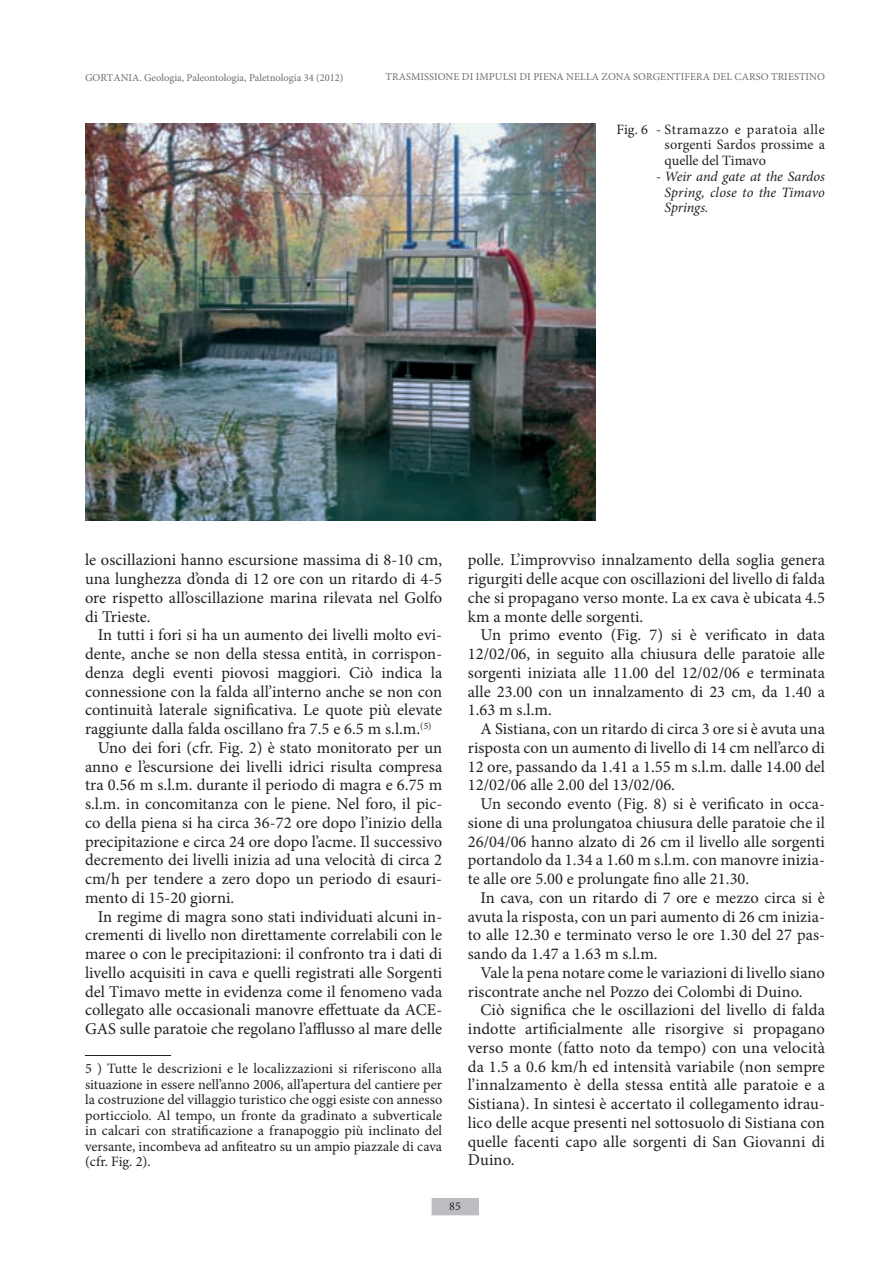
<style>
.page{position:relative;width:893px;height:1263px;background:#fff}
.page>*{position:absolute;margin:0;border:0;box-sizing:border-box;transform-origin:0 0}
.t1{font:16.5px/18.8px "Minion Pro";letter-spacing:.005em;color:#231f20;text-align:justify}
.t2{font:14.25px/15.5px "Minion Pro";color:#231f20;text-align:justify}
.t3{font:italic 14.25px/15.8px "Minion Pro";color:#231f20;text-align:justify}
.t4{font:12px "Minion Pro";color:#231f20}
.t5{font:10.5px "Minion Pro";letter-spacing:.01em;color:#6c6d70}
</style>
<div class="page">
<svg style="left:432px;top:1198px;width:46px;height:17px"></svg>
<hr style="left:85px;top:1056px;width:85px;height:1px;background:#231f20">
<img style="left:85px;top:123px;width:510px;height:398px">
<p class="t5" style="left:85px;top:70px;width:260px">GORTANIA. Geologia, Paleontologia, Paletnologia 34 (2012)</p>
<p class="t5" style="left:385px;top:70px;width:441px">TRASMISSIONE DI IMPULSI DI PIENA NELLA ZONA SORGENTIFERA DEL CARSO TRIESTINO</p>
<p class="t2" style="left:665px;top:121px;width:162px;text-indent:-48px">Fig. 6 - Stramazzo e paratoia alle sorgenti Sardos prossime a quelle del Timavo</p>
<p class="t3" style="left:665px;top:168px;width:162px;text-indent:-8px">- Weir and gate at the Sardos Spring, close to the Timavo Springs.</p>
<p class="t1" style="left:85px;top:551px;width:359px">le oscillazioni hanno escursione massima di 8-10 cm, una lunghezza d’onda di 12 ore con un ritardo di 4-5 ore rispetto all’oscillazione marina rilevata nel Golfo di Trieste.</p>
<p class="t1" style="left:98px;top:626px;width:346px">In tutti i fori si ha un aumento dei livelli molto evi-</p>
<p class="t1" style="left:85px;top:645px;width:359px">dente, anche se non della stessa entità, in corrispon-</p>
<p class="t1" style="left:85px;top:663px;width:359px">denza degli eventi piovosi maggiori. Ciò indica la</p>
<p class="t1" style="left:85px;top:682px;width:359px">connessione con la falda all’interno anche se non con</p>
<p class="t1" style="left:85px;top:701px;width:359px">continuità laterale significativa. Le quote più elevate</p>
<p class="t1" style="left:85px;top:720px;width:348px">raggiunte dalla falda oscillano fra 7.5 e 6.5 m s.l.m.<sup>(5)</sup></p>
<p class="t1" style="left:98px;top:738px;width:346px">Uno dei fori (cfr. Fig. 2) è stato monitorato per un</p>
<p class="t1" style="left:85px;top:757px;width:359px">anno e l’escursione dei livelli idrici risulta compresa</p>
<p class="t1" style="left:85px;top:776px;width:359px">tra 0.56 m s.l.m. durante il periodo di magra e 6.75 m</p>
<p class="t1" style="left:85px;top:795px;width:359px">s.l.m. in concomitanza con le piene. Nel foro, il pic-</p>
<p class="t1" style="left:85px;top:813px;width:359px">co della piena si ha circa 36-72 ore dopo l’inizio della</p>
<p class="t1" style="left:85px;top:832px;width:359px">precipitazione e circa 24 ore dopo l’acme. Il successivo</p>
<p class="t1" style="left:85px;top:851px;width:359px">decremento dei livelli inizia ad una velocità di circa 2</p>
<p class="t1" style="left:85px;top:870px;width:359px">cm/h per tendere a zero dopo un periodo di esauri-</p>
<p class="t1" style="left:85px;top:888px;width:151px">mento di 15-20 giorni.</p>
<p class="t1" style="left:98px;top:907px;width:346px">In regime di magra sono stati individuati alcuni in-</p>
<p class="t1" style="left:85px;top:926px;width:359px">crementi di livello non direttamente correlabili con le</p>
<p class="t1" style="left:85px;top:945px;width:359px">maree o con le precipitazioni: il confronto tra i dati di</p>
<p class="t1" style="left:85px;top:963px;width:359px">livello acquisiti in cava e quelli registrati alle Sorgenti</p>
<p class="t1" style="left:85px;top:982px;width:359px">del Timavo mette in evidenza come il fenomeno vada</p>
<p class="t1" style="left:85px;top:1001px;width:359px">collegato alle occasionali manovre effettuate da ACE-</p>
<p class="t1" style="left:85px;top:1019px;width:359px">GAS sulle paratoie che regolano l’afflusso al mare delle</p>
<p class="t2" style="left:85px;top:1061px;width:359px">5 ) Tutte le descrizioni e le localizzazioni si riferiscono alla situazione in essere nell’anno 2006, all’apertura del cantiere per la costruzione del villaggio turistico che oggi esiste con annesso porticciolo. Al tempo, un fronte da gradinato a subverticale in calcari con stratificazione a franapoggio più inclinato del versante, incombeva ad anfiteatro su un ampio piazzale di cava (cfr. Fig. 2).</p>
<p class="t1" style="left:468px;top:551px;width:359px">polle. L’improvviso innalzamento della soglia genera rigurgiti delle acque con oscillazioni del livello di falda che si propagano verso monte. La ex cava è ubicata 4.5 km a monte delle sorgenti.</p>
<p class="t1" style="left:468px;top:626px;width:359px;text-indent:13px">Un primo evento (Fig. 7) si è verificato in data 12/02/06, in seguito alla chiusura delle paratoie alle sorgenti iniziata alle 11.00 del 12/02/06 e terminata alle 23.00 con un innalzamento di 23 cm, da 1.40 a 1.63 m s.l.m.</p>
<p class="t1" style="left:468px;top:720px;width:359px;text-indent:13px">A Sistiana, con un ritardo di circa 3 ore si è avuta una risposta con un aumento di livello di 14 cm nell’arco di 12 ore, passando da 1.41 a 1.55 m s.l.m. dalle 14.00 del 12/02/06 alle 2.00 del 13/02/06.</p>
<p class="t1" style="left:468px;top:794px;width:359px;text-indent:13px">Un secondo evento (Fig. 8) si è verificato in occa&shy;sione di una prolungatoa chiusura delle paratoie che il 26/04/06 hanno alzato di 26 cm il livello alle sorgenti portandolo da 1.34 a 1.60 m s.l.m. con manovre inizia&shy;te alle ore 5.00 e prolungate fino alle 21.30.</p>
<p class="t1" style="left:468px;top:888px;width:359px;text-indent:13px">In cava, con un ritardo di 7 ore e mezzo circa si è avuta la risposta, con un pari aumento di 26 cm inizia&shy;to alle 12.30 e terminato verso le ore 1.30 del 27 pas&shy;sando da 1.47 a 1.63 m s.l.m.</p>
<p class="t1" style="left:468px;top:963px;width:359px;text-indent:13px">Vale la pena notare come le variazioni di livello siano riscontrate anche nel Pozzo dei Colombi di Duino.</p>
<p class="t1" style="left:468px;top:1001px;width:359px;text-indent:13px">Ciò significa che le oscillazioni del livello di falda indotte artificialmente alle risorgive si propagano verso monte (fatto noto da tempo) con una velocità da 1.5 a 0.6 km/h ed intensità variabile (non sempre l’innalzamento è della stessa entità alle paratoie e a Sistiana). In sintesi è accertato il collegamento idrau&shy;lico delle acque presenti nel sottosuolo di Sistiana con quelle facenti capo alle sorgenti di San Giovanni di Duino.</p>
<p class="t4" style="left:449px;top:1198px;width:13px">85</p>
</div>
